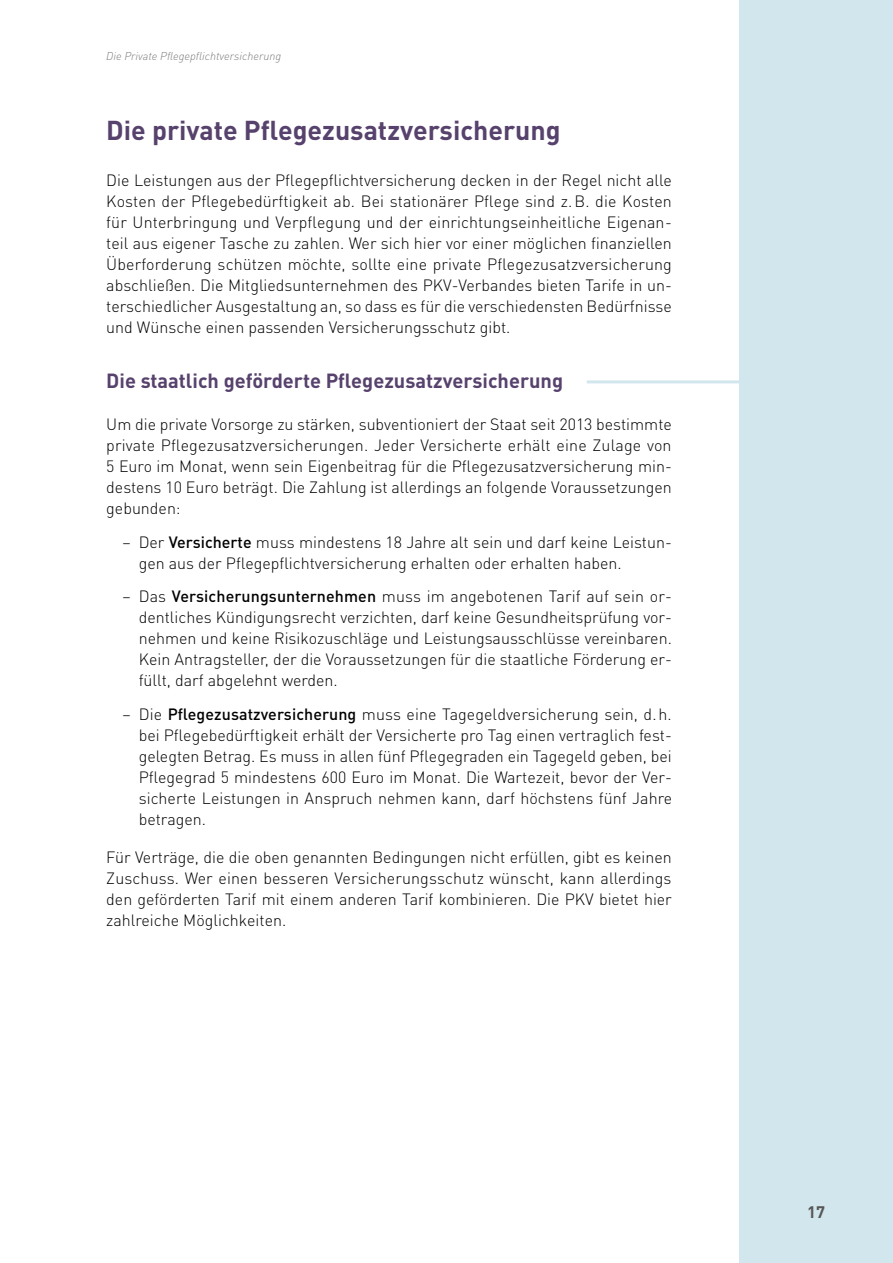
<style>
.page{position:relative;width:893px;height:1263px;background:#fff}
.page>*{position:absolute;margin:0;border:0;box-sizing:border-box;transform-origin:0 0}
.t1{font:700 27px "DINOT";color:#57426d}
.t2{font:700 20.25px "DINOT";color:#57426d}
.t3{font:700 16.5px "DIN";color:#565656}
.t4{font:300 16.2px/21px "DINOT";color:#000;text-align:justify}
.t5{font:italic 300 11.25px "DIN";color:#7b7b7a}
.s1{font-weight:500}
</style>
<div class="page">
<div style="left:740px;top:0;width:153px;height:1263px;background:#d2e6ed"></div>
<hr style="left:587px;top:380px;width:153px;height:3px;background:#d2e6ed">
<p class="t5" style="left:106px;top:49px;width:176px">Die Private Pflegepflichtversicherung</p>
<h1 class="t1" style="left:106px;top:112px;width:456px">Die private Pflegezusatzversicherung</h1>
<p class="t4" style="left:106px;top:169px;width:567px">Die Leistungen aus der Pflegepflichtversicherung decken in der Regel nicht alle Kosten der Pflegebedürftigkeit ab. Bei stationärer Pflege sind z.B. die Kosten für Unterbringung und Verpflegung und der einrichtungseinheitliche Eigenan&shy;teil aus eigener Tasche zu zahlen. Wer sich hier vor einer möglichen finanziellen Überforderung schützen möchte, sollte eine private Pflegezusatzversicherung abschließen. Die Mitgliedsunternehmen des PKV-Verbandes bieten Tarife in un&shy;terschiedlicher Ausgestaltung an, so dass es für die verschiedensten Bedürfnisse und Wünsche einen passenden Versicherungsschutz gibt.</p>
<p class="t2" style="left:106px;top:367px;width:458px">Die staatlich geförderte Pflegezusatzversicherung</p>
<p class="t4" style="left:106px;top:413px;width:567px">Um die private Vorsorge zu stärken, subventioniert der Staat seit 2013 bestimmte private Pflegezusatzversicherungen. Jeder Versicherte erhält eine Zulage von 5 Euro im Monat, wenn sein Eigenbeitrag für die Pflegezusatzversicherung min&shy;destens 10 Euro beträgt. Die Zahlung ist allerdings an folgende Voraussetzungen gebunden:</p>
<p class="t4" style="left:139px;top:531px;width:535px;text-indent:-16px">– Der <span class="s1">Versicherte</span> muss mindestens 18 Jahre alt sein und darf keine Leistun&shy;gen aus der Pflegepflichtversicherung erhalten oder erhalten haben.</p>
<p class="t4" style="left:139px;top:585px;width:535px;text-indent:-16px">– Das <span class="s1">Versicherungsunternehmen</span> muss im angebotenen Tarif auf sein or&shy;dentliches Kündigungsrecht verzichten, darf keine Gesundheitsprüfung vor&shy;nehmen und keine Risikozuschläge und Leistungsausschlüsse vereinbaren.<br>Kein Antragsteller, der die Voraussetzungen für die staatliche Förderung er&shy;füllt, darf abgelehnt werden.</p>
<p class="t4" style="left:139px;top:703px;width:535px;text-indent:-16px">– Die <span class="s1">Pflegezusatzversicherung</span> muss eine Tagegeldversicherung sein, d.h. bei Pflegebedürftigkeit erhält der Versicherte pro Tag einen vertraglich fest&shy;gelegten Betrag. Es muss in allen fünf Pflegegraden ein Tagegeld geben, bei Pflegegrad 5 mindestens 600 Euro im Monat. Die Wartezeit, bevor der Ver&shy;sicherte Leistungen in Anspruch nehmen kann, darf höchstens fünf Jahre betragen.</p>
<p class="t4" style="left:106px;top:846px;width:567px">Für Verträge, die die oben genannten Bedingungen nicht erfüllen, gibt es keinen Zuschuss. Wer einen besseren Versicherungsschutz wünscht, kann allerdings den geförderten Tarif mit einem anderen Tarif kombinieren. Die PKV bietet hier zahlreiche Möglichkeiten.</p>
<p class="t3" style="left:807px;top:1201px;width:19px">17</p>
</div>
